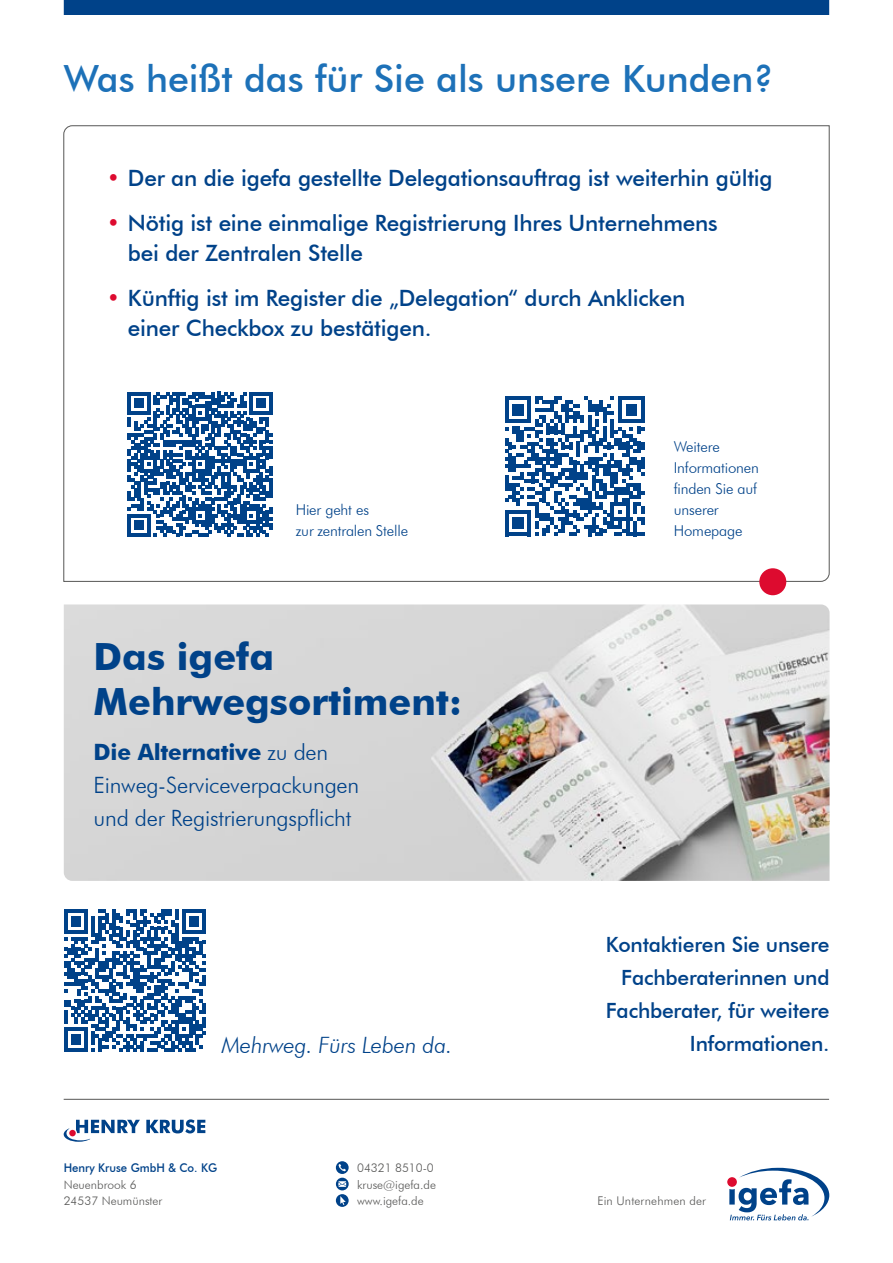
<style>
.page{position:relative;width:893px;height:1263px;background:#fff}
.page>*{position:absolute;margin:0;border:0;box-sizing:border-box;transform-origin:0 0}
.t1{font:500 37.5px "Futura BT";color:#1d71b8}
.t2{font:700 37.5px/45px "Futura BT";color:#004289}
.t3{font:500 22.5px/30px "Futura BT";letter-spacing:-.01em;color:#004289}
.t4{font:300 22.5px/33px "Futura BT";letter-spacing:-.01em;color:#004289}
.t5{font:italic 300 22.5px "Futura BT";letter-spacing:-.01em;color:#004289}
.t6{font:500 21px/33px "Futura BT";letter-spacing:-.01em;color:#004289;text-align:right}
.t7{font:300 15px/21px "Futura BT";letter-spacing:-.01em;color:#004289}
.t8{font:300 12px/16.5px "Futura BT";color:#575756}
.t9{font:500 12px "Futura BT";color:#004289;scale:.95 1}
.s1{color:#dd0b2f}
.s2{font-weight:700}
</style>
<div class="page">
<img style="left:64px;top:604px;width:766px;height:277px">
<div style="left:64px;top:0;width:765px;height:15px;background:#004289"></div>
<svg style="left:63px;top:125px;width:767px;height:457px"></svg>
<div style="left:759px;top:568px;width:27px;height:27px;background:#dd0b2f;border-radius:50%"></div>
<svg style="left:128px;top:392px;width:144px;height:144px"></svg>
<svg style="left:64px;top:909px;width:142px;height:143px"></svg>
<svg style="left:505px;top:396px;width:140px;height:140px"></svg>
<hr style="left:64px;top:1099px;width:765px;height:1px;background:#575756">
<svg style="left:146px;top:1119px;width:59px;height:14px"></svg>
<svg style="left:64px;top:1120px;width:76px;height:22px"></svg>
<div style="left:69px;top:1130px;width:7px;height:6px;background:#dd0b2f;border-radius:50%"></div>
<svg style="left:336px;top:1161px;width:13px;height:46px"></svg>
<svg style="left:727px;top:1177px;width:10px;height:10px"></svg>
<svg style="left:729px;top:1168px;width:100px;height:52px"></svg>
<h1 class="t1" style="left:64px;top:56px;width:712px">Was heißt das für Sie als unsere Kunden?</h1>
<p class="t3" style="left:107px;top:163px;width:667px"><span class="s1">•</span> Der an die igefa gestellte Delegationsauftrag ist weiterhin gültig</p>
<p class="t3" style="left:128px;top:208px;width:591px;text-indent:-21px"><span class="s1">•</span> Nötig ist eine einmalige Registrierung Ihres Unternehmens bei der Zentralen Stelle</p>
<p class="t3" style="left:128px;top:283px;width:559px;text-indent:-21px"><span class="s1">•</span> Künftig ist im Register die „Delegation“ durch Anklicken einer Checkbox zu bestätigen.</p>
<p class="t7" style="left:296px;top:499px;width:114px">Hier geht es<br>zur zentralen Stelle</p>
<h1 class="t2" style="left:94px;top:633px;width:370px">Das igefa<br>Mehrwegsortiment:</h1>
<p class="t4" style="left:94px;top:735px;width:267px"><span class="s2">Die Alternative</span> zu den<br>Einweg-Serviceverpackungen und der Registrierungspflicht</p>
<p class="t5" style="left:221px;top:1031px;width:233px">Mehrweg. Fürs Leben da.</p>
<p class="t9" style="left:64px;top:1160px;width:163px">Henry Kruse GmbH &amp; Co. KG</p>
<p class="t8" style="left:64px;top:1176px;width:100px">Neuenbrook 6<br>24537 Neumünster</p>
<p class="t8" style="left:357px;top:1159px;width:78px">04321 8510-0</p>
<p class="t8" style="left:357px;top:1176px;width:80px">kruse@igefa.de</p>
<p class="t8" style="left:357px;top:1192px;width:68px">www.igefa.de</p>
<p class="t7" style="left:674px;top:436px;width:87px">Weitere<br>Informationen finden Sie auf unserer<br>Homepage</p>
<p class="t6" style="left:606px;top:928px;width:225px">Kontaktieren Sie unsere<br>Fachberaterinnen und<br>Fachberater, für weitere<br>Informationen.</p>
<p class="t8" style="left:598px;top:1192px;width:110px">Ein Unternehmen der</p>
</div>
